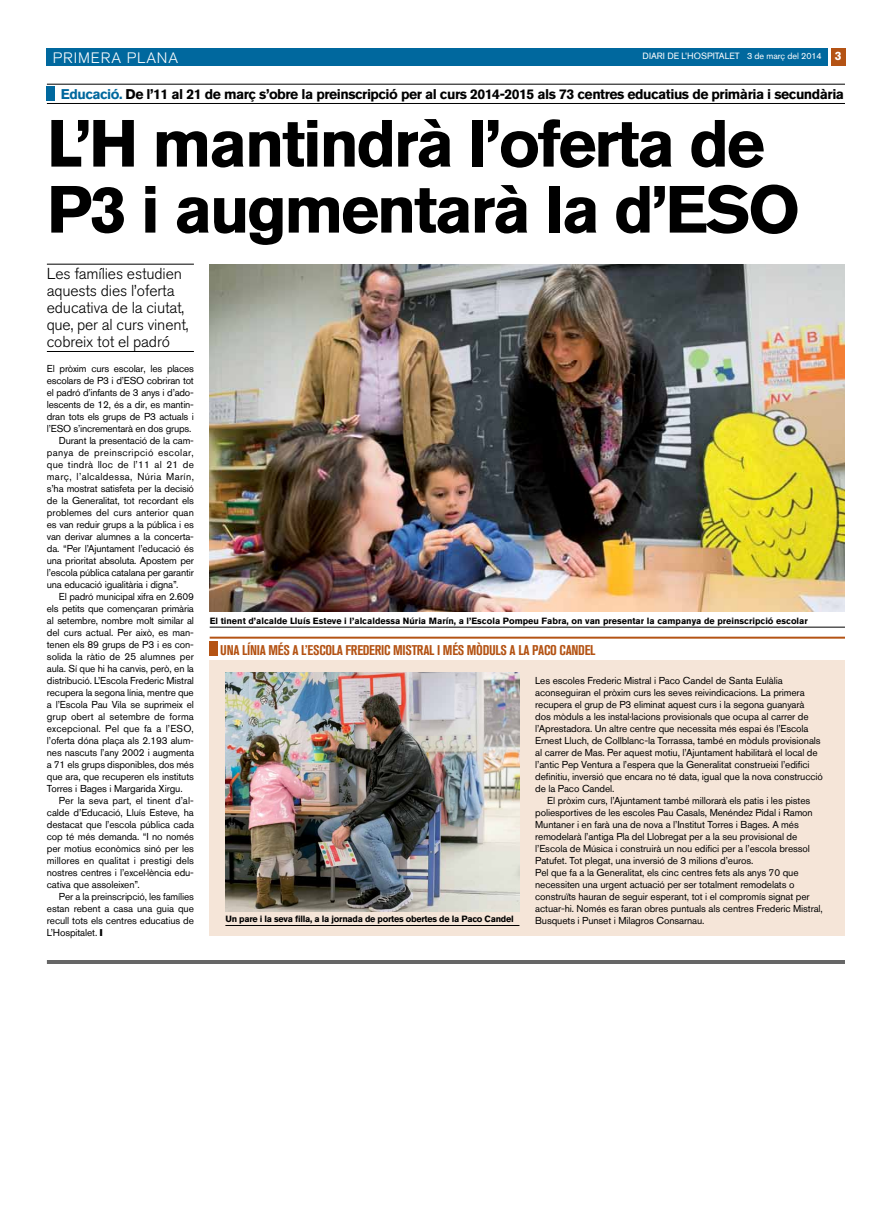
<style>
.page{position:relative;width:893px;height:1220px;background:#fff}
.page>*{position:absolute;margin:0;border:0;box-sizing:border-box;transform-origin:0 0}
.t1{font:700 66px/66px "Akzidenz Grotesk BQ";letter-spacing:-.04em;color:#000}
.t2{font:300 15.8px/17px "Akzidenz Grotesk BQ";letter-spacing:-.01em;color:#000}
.t3{font:300 15px "Akzidenz Grotesk BQ";letter-spacing:.06em;color:#fff}
.t4{font:700 14px "Akzidenz Grotesk BQ";letter-spacing:-.035em;color:#000}
.t5{font:700 condensed 14px "Akzidenz Grotesk BQ";letter-spacing:-.02em;color:#b45314}
.t6{font:10px/12px "Akzidenz Grotesk BQ";letter-spacing:-.01em;color:#000}
.t7{font:10px "Akzidenz Grotesk BQ";letter-spacing:.04em;color:#000}
.t8{font:10px "Akzidenz Grotesk BQ";letter-spacing:.035em;color:#000}
.t9{font:10px "Akzidenz Grotesk BQ";letter-spacing:.015em;color:#000}
.t10{font:10px "Akzidenz Grotesk BQ";letter-spacing:.01em;color:#000}
.t11{font:10px "Akzidenz Grotesk BQ";letter-spacing:.025em;color:#000}
.t12{font:700 9px "Akzidenz Grotesk BQ";color:#000}
.t13{font:700 9px "Akzidenz Grotesk BQ";letter-spacing:-.03em;color:#000}
.t14{font:9px "Akzidenz Grotesk BQ";color:#fff}
.s1{font-weight:700;font-size:12px}
.s2{color:#00689e}
</style>
<div class="page">
<div style="left:47px;top:48px;width:781px;height:18px;background:#00689e"></div>
<div style="left:831px;top:48px;width:14px;height:18px;background:#b45314"></div>
<hr style="left:47px;top:264px;width:147px;height:1px;background:#000">
<hr style="left:47px;top:351px;width:147px;height:1px;background:#000">
<hr style="left:47px;top:84px;width:798px;height:1px;background:#000">
<hr style="left:47px;top:103px;width:798px;height:1px;background:#000">
<div style="left:47px;top:86px;width:8px;height:15px;background:#00689e"></div>
<hr style="left:47px;top:960px;width:798px;height:4px;background:#666">
<hr style="left:210px;top:627px;width:635px;height:1px;background:#000">
<img style="left:210px;top:264px;width:635px;height:348px">
<div style="left:210px;top:660px;width:635px;height:276px;background:#f5e5d8"></div>
<hr style="left:210px;top:637px;width:635px;height:2px;background:#b45314">
<div style="left:210px;top:641px;width:8px;height:15px;background:#b45314"></div>
<img style="left:225px;top:672px;width:294px;height:240px">
<hr style="left:225px;top:925px;width:294px;height:1px;background:#000">
<h3 class="t3" style="left:53px;top:49px;width:127px">PRIMERA PLANA</h3>
<p class="t14" style="left:643px;top:51px;width:200px">DIARI DE L’HOSPITALET 3 de març del 2014 <span class="s1">3</span></p>
<h3 class="t4" style="left:61px;top:86px;width:785px"><span class="s2">Educació.</span> De l’11 al 21 de març s’obre la preinscripció per al curs 2014-2015 als 73 centres educatius de primària i secundària</h3>
<h1 class="t1" style="left:47px;top:111px;width:755px">L’H mantindrà l’oferta de<br>P3 i augmentarà la d’ESO</h1>
<h2 class="t2" style="left:47px;top:266px;width:143px">Les famílies estudien aquests dies l’oferta educativa de la ciutat, que, per al curs vinent, cobreix tot el padró</h2>
<p class="t6" style="left:47px;top:362px;width:148px">El pròxim curs escolar, les places</p>
<p class="t6" style="left:47px;top:374px;width:148px">escolars de P3 i d’ESO cobriran tot</p>
<p class="t6" style="left:47px;top:386px;width:148px">el padró d’infants de 3 anys i d’ado-</p>
<p class="t6" style="left:47px;top:398px;width:149px">lescents de 12, és a dir, es mantin-</p>
<p class="t6" style="left:47px;top:410px;width:149px">dran tots els grups de P3 actuals i</p>
<p class="t6" style="left:47px;top:422px;width:146px">l’ESO s’incrementarà en dos grups.</p>
<p class="t6" style="left:59px;top:434px;width:137px">Durant la presentació de la cam-</p>
<p class="t8" style="left:47px;top:447px;width:148px">panya de preinscripció escolar,</p>
<p class="t11" style="left:47px;top:459px;width:149px">que tindrà lloc de l’11 al 21 de</p>
<p class="t7" style="left:47px;top:471px;width:149px">març, l’alcaldessa, Núria Marín,</p>
<p class="t6" style="left:47px;top:482px;width:149px">s’ha mostrat satisfeta per la decisió</p>
<p class="t6" style="left:47px;top:494px;width:149px">de la Generalitat, tot recordant els</p>
<p class="t6" style="left:47px;top:506px;width:148px">problemes del curs anterior quan</p>
<p class="t6" style="left:47px;top:518px;width:149px">es van reduir grups a la pública i es</p>
<p class="t6" style="left:47px;top:530px;width:149px">van derivar alumnes a la concerta-</p>
<p class="t6" style="left:47px;top:542px;width:149px">da. “Per l’Ajuntament l’educació és</p>
<p class="t6" style="left:47px;top:554px;width:149px">una prioritat absoluta. Apostem per</p>
<p class="t6" style="left:47px;top:566px;width:148px">l’escola pública catalana per garantir</p>
<p class="t6" style="left:47px;top:578px;width:133px">una educació igualitària i digna”.</p>
<p class="t6" style="left:59px;top:590px;width:137px">El padró municipal xifra en 2.609</p>
<p class="t6" style="left:47px;top:602px;width:149px">els petits que començaran primària</p>
<p class="t6" style="left:47px;top:614px;width:149px">al setembre, nombre molt similar al</p>
<p class="t6" style="left:47px;top:626px;width:148px">del curs actual. Per això, es man-</p>
<p class="t6" style="left:47px;top:638px;width:149px">tenen els 89 grups de P3 i es con-</p>
<p class="t6" style="left:47px;top:650px;width:148px">solida la ràtio de 25 alumnes per</p>
<p class="t6" style="left:47px;top:662px;width:149px">aula. Sí que hi ha canvis, però, en la</p>
<p class="t6" style="left:47px;top:674px;width:149px">distribució. L’Escola Frederic Mistral</p>
<p class="t6" style="left:47px;top:686px;width:148px">recupera la segona línia, mentre que</p>
<p class="t6" style="left:47px;top:698px;width:148px">a l’Escola Pau Vila se suprimeix el</p>
<p class="t10" style="left:47px;top:711px;width:148px">grup obert al setembre de forma</p>
<p class="t9" style="left:47px;top:723px;width:148px">excepcional. Pel que fa a l’ESO,</p>
<p class="t6" style="left:47px;top:734px;width:149px">l’oferta dóna plaça als 2.193 alum-</p>
<p class="t6" style="left:47px;top:746px;width:149px">nes nascuts l’any 2002 i augmenta</p>
<p class="t6" style="left:47px;top:758px;width:148px">a 71 els grups disponibles, dos més</p>
<p class="t6" style="left:47px;top:770px;width:149px">que ara, que recuperen els instituts</p>
<p class="t6" style="left:47px;top:782px;width:137px">Torres i Bages i Margarida Xirgu.</p>
<p class="t6" style="left:59px;top:794px;width:136px">Per la seva part, el tinent d’al-</p>
<p class="t6" style="left:47px;top:806px;width:149px">calde d’Educació, Lluís Esteve, ha</p>
<p class="t6" style="left:47px;top:818px;width:149px">destacat que l’escola pública cada</p>
<p class="t6" style="left:47px;top:830px;width:149px">cop té més demanda. “I no només</p>
<p class="t6" style="left:47px;top:842px;width:149px">per motius econòmics sinó per les</p>
<p class="t6" style="left:47px;top:854px;width:149px">millores en qualitat i prestigi dels</p>
<p class="t6" style="left:47px;top:866px;width:149px">nostres centres i l’excel·lència edu-</p>
<p class="t6" style="left:47px;top:878px;width:95px">cativa que assoleixen”.</p>
<p class="t6" style="left:59px;top:890px;width:137px">Per a la preinscripció, les famílies</p>
<p class="t6" style="left:47px;top:902px;width:148px">estan rebent a casa una guia que</p>
<p class="t6" style="left:47px;top:914px;width:149px">recull tots els centres educatius de</p>
<p class="t6" style="left:47px;top:926px;width:52px">L’Hospitalet.</p>
<p class="t12" style="left:210px;top:616px;width:600px">El tinent d’alcalde Lluís Esteve i l’alcaldessa Núria Marín, a l’Escola Pompeu Fabra, on van presentar la campanya de preinscripció escolar</p>
<h3 class="t5" style="left:220px;top:642px;width:377px">UNA LÍNIA MÉS A L’ESCOLA FREDERIC MISTRAL I MÉS MÒDULS A LA PACO CANDEL</h3>
<p class="t13" style="left:225px;top:914px;width:290px">Un pare i la seva filla, a la jornada de portes obertes de la Paco Candel</p>
<p class="t6" style="left:535px;top:674px;width:289px">Les escoles Frederic Mistral i Paco Candel de Santa Eulàlia aconseguiran el pròxim curs les seves reivindicacions. La primera recupera el grup de P3 eliminat aquest curs i la segona guanyarà<br>dos mòduls a les instal·lacions provisionals que ocupa al carrer de l’Aprestadora. Un altre centre que necessita més espai és l’Escola Ernest Lluch, de Collblanc-la Torrassa, també en mòduls provisionals al carrer de Mas. Per aquest motiu, l’Ajuntament habilitarà el local de l’antic Pep Ventura a l’espera que la Generalitat construeixi l’edifici definitiu, inversió que encara no té data, igual que la nova construcció de la Paco Candel.</p>
<p class="t6" style="left:535px;top:794px;width:289px;text-indent:12px">El pròxim curs, l’Ajuntament també millorarà els patis i les pistes poliesportives de les escoles Pau Casals, Menéndez Pidal i Ramon Muntaner i en farà una de nova a l’Institut Torres i Bages. A més remodelarà l’antiga Pla del Llobregat per a la seu provisional de l’Escola de Música i construirà un nou edifici per a l’escola bressol Patufet. Tot plegat, una inversió de 3 milions d’euros.<br>Pel que fa a la Generalitat, els cinc centres fets als anys 70 que necessiten una urgent actuació per ser totalment remodelats o construïts hauran de seguir esperant, tot i el compromís signat per actuar-hi. Només es faran obres puntuals als centres Frederic Mistral, Busquets i Punset i Milagros Consarnau.</p>
</div>
